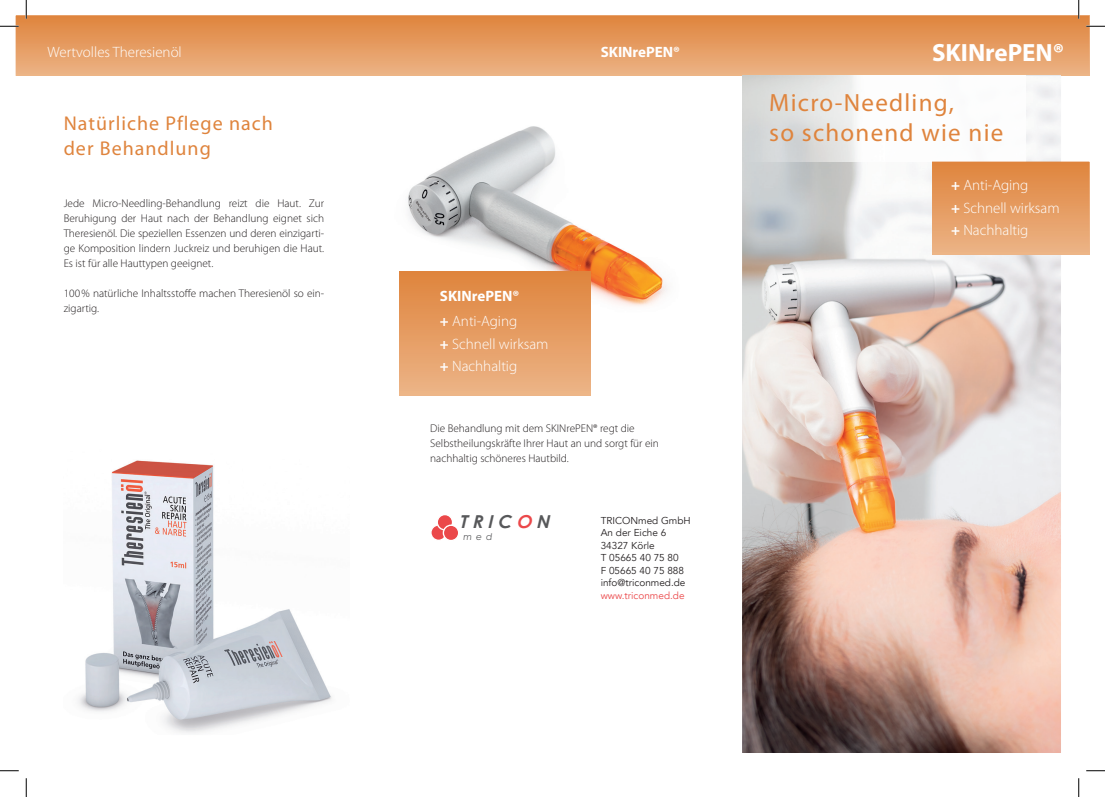
<style>
.page{position:relative;width:1105px;height:797px;background:#fff}
.page>*{position:absolute;margin:0;border:0;box-sizing:border-box;transform-origin:0 0}
.t1{font:25px/30px "Myriad Pro";letter-spacing:.05em;color:#df843d}
.t2{font:700 25px "Myriad Pro";color:#fff}
.t3{font:20px/25px "Myriad Pro";letter-spacing:.05em;color:#df843d}
.t4{font:italic 700 17.88px "Century Gothic";color:#57585a}
.t5{font:300 15px/22.5px "Myriad Pro";color:#fff}
.t6{font:700 15px/25.1px "Myriad Pro";color:#fff}
.t7{font:300 11.25px/15px "Myriad Pro";color:#231f20}
.t8{font:10px/12.5px "Avenir";color:#231f20}
.t9{font:10px "Avenir";color:#eb484a}
.t10{font:italic 9.12px "Century Gothic";color:#57585a}
.s1{font-style:italic}
.s2{font-weight:300}
.s3{font-weight:700;font-style:italic}
.s4{color:#eb484a}
</style>
<div class="page">
<img style="left:408px;top:126px;width:259px;height:181px">
<svg style="left:16px;top:16px;width:1073px;height:60px;background:#e59c62"></svg>
<div style="left:399px;top:271px;width:192px;height:124px;background:linear-gradient(to bottom,#df843c,#ecb486)"></div>
<img style="left:78px;top:460px;width:254px;height:273px">
<svg style="left:431px;top:525px;width:15px;height:15px"></svg>
<div style="left:430px;top:524px;width:17px;height:17px;border:1px solid #fff;border-radius:50%"></div>
<div style="left:437px;top:514px;width:16px;height:16px;background:#eb484a;border-radius:50%"></div>
<div style="left:437px;top:514px;width:16px;height:16px;border:1px solid #fff;border-radius:50%"></div>
<div style="left:443px;top:525px;width:16px;height:15px;background:#eb484a;border-radius:50%"></div>
<div style="left:443px;top:524px;width:16px;height:17px;border:1px solid #fff;border-radius:50%"></div>
<img style="left:742px;top:84px;width:319px;height:669px">
<img style="left:742px;top:76px;width:284px;height:86px">
<svg style="left:932px;top:162px;width:157px;height:92px;background:#e59b61"></svg>
<svg style="left:0;top:25px;width:19px;height:2px"></svg>
<svg style="left:1086px;top:25px;width:19px;height:2px"></svg>
<svg style="left:0;top:770px;width:19px;height:1px"></svg>
<svg style="left:1086px;top:770px;width:19px;height:1px"></svg>
<svg style="left:25px;top:0;width:2px;height:19px"></svg>
<svg style="left:25px;top:778px;width:2px;height:19px"></svg>
<svg style="left:1078px;top:0;width:1px;height:19px"></svg>
<svg style="left:1078px;top:778px;width:1px;height:19px"></svg>
<h3 class="t5" style="left:48px;top:41px;width:136px">Wertvolles Theresienöl</h3>
<h3 class="t6" style="left:601px;top:40px;width:81px">SKINrePEN®</h3>
<h2 class="t3" style="left:64px;top:111px;width:211px">Natürliche Pflege nach der Behandlung</h2>
<p class="t7" style="left:64px;top:196px;width:262px;text-align:justify">Jede Micro-Needling-Behandlung reizt die Haut. Zur Beruhigung der Haut nach der Behandlung eignet sich Theresienöl. Die speziellen Essenzen und deren einzigarti&shy;ge Komposition lindern Juckreiz und beruhigen die Haut.<br>Es ist für alle Hauttypen geeignet.</p>
<p class="t7" style="left:64px;top:286px;width:262px">100 % natürliche Inhaltsstoffe machen Theresienöl so ein&shy;zigartig.</p>
<h3 class="t6" style="left:440px;top:284px;width:81px">SKINrePEN® <span class="s1">+</span> <span class="s2">Anti-Aging</span></h3>
<h3 class="t5" style="left:440px;top:333px;width:110px"><span class="s3">+</span> Schnell wirksam <span class="s3">+</span> Nachhaltig</h3>
<p class="t7" style="left:430px;top:420px;width:230px">Die Behandlung mit dem SKINrePEN® regt die<br>Selbstheilungskräfte Ihrer Haut an und sorgt für ein nachhaltig schöneres Hautbild.</p>
<h3 class="t4" style="left:460px;top:508px;width:94px">T R I C<span class="s4">O</span>N</h3>
<p class="t10" style="left:463px;top:530px;width:31px">med</p>
<p class="t8" style="left:601px;top:514px;width:92px">TRICONmed GmbH<br>An der Eiche 6<br>34327 Körle<br>T 05665 40 75 80<br>F 05665 40 75 888 info@triconmed.de</p>
<p class="t9" style="left:601px;top:589px;width:85px">www.triconmed.de</p>
<h1 class="t2" style="left:932px;top:39px;width:134px">SKINrePEN®</h1>
<h1 class="t1" style="left:769px;top:88px;width:236px">Micro-Needling,<br>so schonend wie nie</h1>
<h3 class="t5" style="left:951px;top:174px;width:110px"><span class="s3">+</span> Anti-Aging<br><span class="s3">+</span> Schnell wirksam <span class="s3">+</span> Nachhaltig</h3>
</div>
